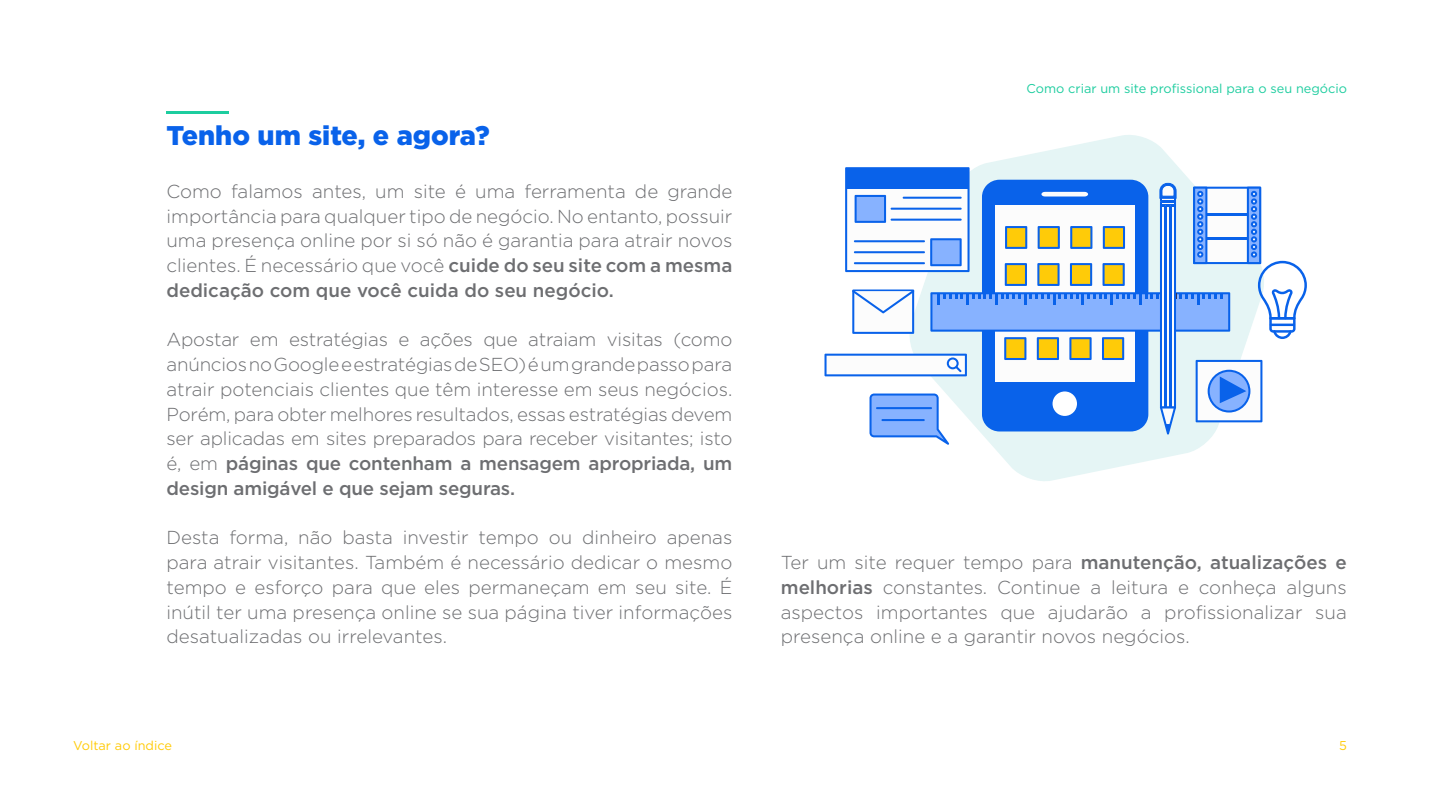
<style>
.page{position:relative;width:1440px;height:810px;background:#fff}
.page>*{position:absolute;margin:0;border:0;box-sizing:border-box;transform-origin:0 0}
.t1{font:900 27px "Gotham HTF";color:#0962ea}
.t2{font:300 18.75px/24.8px "Gotham HTF";color:#6d6e71;text-align:justify}
.t3{font:12.75px "Gotham HTF";color:#1dcd9f}
.t4{font:12.75px "Gotham HTF";color:#ffcb08}
.s1{font-weight:500}
</style>
<div class="page">
<svg style="left:977px;top:135px;width:226px;height:346px;fill:#e5f5f5"></svg>
<hr style="left:166px;top:111px;width:64px;height:2px;background:#1dcd9f">
<svg style="left:825px;top:167px;width:482px;height:278px"></svg>
<hr style="left:1273px;top:330px;width:19px;height:3px;background:#0962ea">
<hr style="left:1270px;top:324px;width:25px;height:2px;background:#0962ea">
<h1 class="t1" style="left:166px;top:120px;width:325px">Tenho um site, e agora?</h1>
<p class="t2" style="left:166px;top:179px;width:567px">Como falamos antes, um site é uma ferramenta de grande importância para qualquer tipo de negócio. No entanto, possuir uma presença online por si só não é garantia para atrair novos clientes. É necessário que você <span class="s1">cuide do seu site com a mesma dedicação com que você cuida do seu negócio.</span></p>
<p class="t2" style="left:166px;top:327px;width:567px">Apostar em estratégias e ações que atraiam visitas (como anúncios no Google e estratégias de SEO) é um grande passo para atrair potenciais clientes que têm interesse em seus negócios.<br>Porém, para obter melhores resultados, essas estratégias devem ser aplicadas em sites preparados para receber visitantes; isto é, em <span class="s1">páginas que contenham a mensagem apropriada, um design amigável e que sejam seguras.</span></p>
<p class="t2" style="left:166px;top:525px;width:567px">Desta forma, não basta investir tempo ou dinheiro apenas para atrair visitantes. Também é necessário dedicar o mesmo tempo e esforço para que eles permaneçam em seu site. É inútil ter uma presença online se sua página tiver informações desatualizadas ou irrelevantes.</p>
<p class="t4" style="left:73px;top:739px;width:100px">Voltar ao índice</p>
<p class="t3" style="left:1027px;top:82px;width:322px">Como criar um site profissional para o seu negócio</p>
<p class="t2" style="left:781px;top:550px;width:567px">Ter um site requer tempo para <span class="s1">manutenção, atualizações e melhorias</span> constantes. Continue a leitura e conheça alguns aspectos importantes que ajudarão a profissionalizar sua presença online e a garantir novos negócios.</p>
<p class="t4" style="left:1339px;top:739px;width:9px">5</p>
</div>
